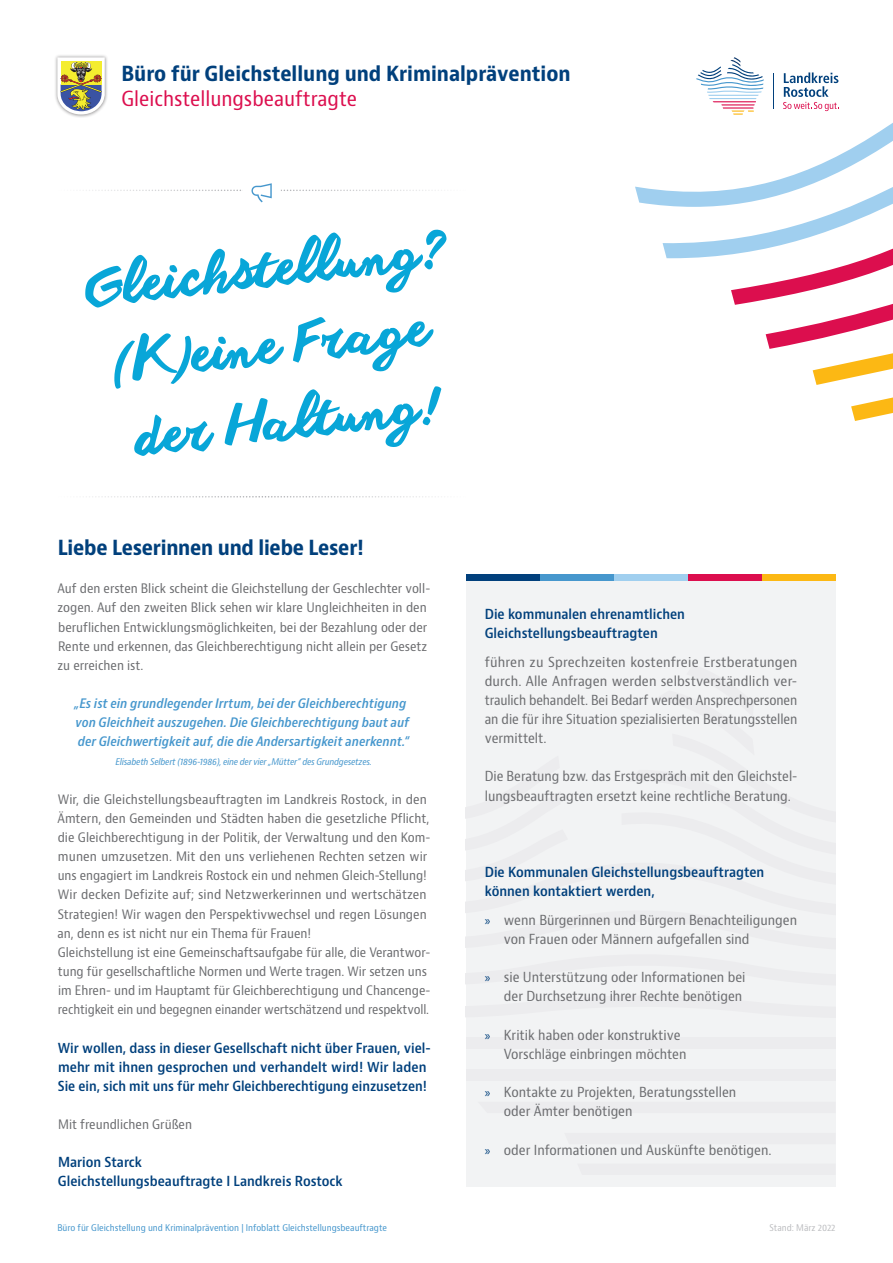
<style>
.page{position:relative;width:893px;height:1263px;background:#fff}
.page>*{position:absolute;margin:0;border:0;box-sizing:border-box;transform-origin:0 0}
.Headline_-_blau{font:700 condensed 20.25px "Bernino Sans";letter-spacing:-.005em;color:#01407c}
.t1{font:condensed 20.25px "Bernino Sans";color:#dc0e4e}
.Fließtext_-_grau{font:condensed 13.5px/19.2px "Bernino Sans";color:#6c6d70}
.Absatzheadline_-_bla{font:600 condensed 13.5px/19.2px "Bernino Sans";color:#01407c}
.Fließtext_-_grau-2{font:600 condensed 13.5px/19.2px "Bernino Sans";color:#01407c}
.Fließtext_-_grau-3{font:condensed 12.75px/19.2px "Bernino Sans";color:#6c6d70}
.Aussage_-_Gleichstel{font:italic 600 condensed 12.75px "Bernino Sans";color:#4697cd}
.t2{font:condensed 9px "Bernino Sans";color:#4697cd}
.Aussage_-_Gleichstel-2{font:italic condensed 9px "Bernino Sans";letter-spacing:-.02em;color:#4697cd}
.t3{font:condensed 9px "Bernino Sans";color:#bcbdc0}
.s1{font-family:"Myriad Pro";font-stretch:normal;color:#01407c}
</style>
<div class="page">
<svg style="left:851px;top:397px;width:42px;height:24px"></svg>
<div style="left:466px;top:574px;width:370px;height:612px;background:#f2f3f4"></div>
<div style="left:466px;top:1037px;width:370px;height:11px;background:#ececee"></div>
<div style="left:466px;top:1069px;width:370px;height:12px;background:#ececee"></div>
<svg style="left:55px;top:55px;width:52px;height:62px"></svg>
<svg style="left:635px;top:57px;width:258px;height:328px"></svg>
<div style="left:466px;top:574px;width:74px;height:6px;background:#01407c"></div>
<div style="left:540px;top:574px;width:74px;height:6px;background:#4697cd"></div>
<div style="left:614px;top:574px;width:74px;height:6px;background:#a0cfef"></div>
<div style="left:688px;top:574px;width:74px;height:6px;background:#dc0e4e"></div>
<div style="left:762px;top:574px;width:74px;height:6px;background:#fcb814"></div>
<svg style="left:86px;top:496px;width:353px;height:1px"></svg>
<svg style="left:86px;top:183px;width:356px;height:19px"></svg>
<svg style="left:85px;top:230px;width:362px;height:78px"></svg>
<svg style="left:114px;top:317px;width:327px;height:139px"></svg>
<p class="Headline_-_blau" style="left:121px;top:61px;width:451px">Büro für Gleichstellung und Kriminalprävention</p>
<p class="t1" style="left:121px;top:86px;width:237px">Gleichstellungsbeauftragte</p>
<p class="Headline_-_blau" style="left:58px;top:535px;width:308px">Liebe Leserinnen und liebe Leser!</p>
<p class="Fließtext_-_grau-3" style="left:58px;top:579px;width:374px">Auf den ersten Blick scheint die Gleichstellung der Geschlechter voll&shy;zogen. Auf den zweiten Blick sehen wir klare Ungleichheiten in den beruflichen Entwicklungsmöglichkeiten, bei der Bezahlung oder der Rente und erkennen, das Gleichberechtigung nicht allein per Gesetz zu erreichen ist.</p>
<p class="Aussage_-_Gleichstel" style="left:74px;top:696px;width:334px">„Es ist ein grundlegender Irrtum, bei der Gleichberechtigung</p>
<p class="Aussage_-_Gleichstel" style="left:76px;top:715px;width:335px">von Gleichheit auszugehen. Die Gleichberechtigung baut auf</p>
<p class="Aussage_-_Gleichstel" style="left:78px;top:734px;width:333px">der Gleichwertigkeit auf, die die Andersartigkeit anerkennt.“</p>
<p class="Aussage_-_Gleichstel-2" style="left:115px;top:757px;width:258px">Elisabeth Selbert (1896-1986), eine der vier „Mütter“ des Grundgesetzes.</p>
<p class="Fließtext_-_grau-3" style="left:58px;top:790px;width:374px">Wir, die Gleichstellungsbeauftragten im Landkreis Rostock, in den Ämtern, den Gemeinden und Städten haben die gesetzliche Pflicht, die Gleichberechtigung in der Politik, der Verwaltung und den Kom&shy;munen umzusetzen. Mit den uns verliehenen Rechten setzen wir uns engagiert im Landkreis Rostock ein und nehmen Gleich-Stellung!<br>Wir decken Defizite auf; sind Netzwerkerinnen und wertschätzen Strategien! Wir wagen den Perspektivwechsel und regen Lösungen an, denn es ist nicht nur ein Thema für Frauen!</p>
<p class="Fließtext_-_grau-3" style="left:58px;top:943px;width:374px">Gleichstellung ist eine Gemeinschaftsaufgabe für alle, die Verantwor&shy;tung für gesellschaftliche Normen und Werte tragen. Wir setzen uns im Ehren- und im Hauptamt für Gleichberechtigung und Chancenge&shy;rechtigkeit ein und begegnen einander wertschätzend und respektvoll.</p>
<p class="Fließtext_-_grau-2" style="left:58px;top:1038px;width:374px">Wir wollen, dass in dieser Gesellschaft nicht über Frauen, viel&shy;mehr mit ihnen gesprochen und verhandelt wird! Wir laden<br>Sie ein, sich mit uns für mehr Gleichberechtigung einzusetzen!</p>
<p class="Fließtext_-_grau-3" style="left:58px;top:1115px;width:135px">Mit freundlichen Grüßen</p>
<p class="Absatzheadline_-_bla" style="left:58px;top:1153px;width:86px">Marion Starck</p>
<p class="Absatzheadline_-_bla" style="left:58px;top:1172px;width:286px">Gleichstellungsbeauftragte I Landkreis Rostock</p>
<p class="t2" style="left:57px;top:1222px;width:331px">Büro für Gleichstellung und Kriminalprävention | Infoblatt Gleichstellungsbeauftragte</p>
<p class="t3" style="left:769px;top:1222px;width:68px">Stand: März 2022</p>
<p class="Absatzheadline_-_bla" style="left:485px;top:604px;width:202px">Die kommunalen ehrenamtlichen<br>Gleichstellungsbeauftragten</p>
<p class="Fließtext_-_grau" style="left:485px;top:652px;width:314px;text-align:justify">führen zu Sprechzeiten kostenfreie Erstberatungen durch. Alle Anfragen werden selbstverständlich ver&shy;traulich behandelt. Bei Bedarf werden Ansprechpersonen an die für ihre Situation spezialisierten Beratungsstellen vermittelt.</p>
<p class="Fließtext_-_grau" style="left:485px;top:767px;width:314px">Die Beratung bzw. das Erstgespräch mit den Gleichstel&shy;lungsbeauftragten ersetzt keine rechtliche Beratung.</p>
<p class="Absatzheadline_-_bla" style="left:485px;top:863px;width:281px">Die Kommunalen Gleichstellungsbeauftragten können kontaktiert werden,</p>
<p class="Fließtext_-_grau" style="left:504px;top:911px;width:295px;text-indent:-19px"><span class="s1">»</span> wenn Bürgerinnen und Bürgern Benachteiligungen von Frauen oder Männern aufgefallen sind</p>
<p class="Fließtext_-_grau" style="left:485px;top:968px;width:262px;text-align:right"><span class="s1">»</span> sie Unterstützung oder Informationen bei der Durchsetzung ihrer Rechte benötigen</p>
<p class="Fließtext_-_grau" style="left:504px;top:1025px;width:184px;text-indent:-19px"><span class="s1">»</span> Kritik haben oder konstruktive<br>Vorschläge einbringen möchten</p>
<p class="Fließtext_-_grau" style="left:504px;top:1083px;width:234px;text-indent:-19px"><span class="s1">»</span> Kontakte zu Projekten, Beratungsstellen oder Ämter benötigen</p>
<p class="Fließtext_-_grau" style="left:485px;top:1140px;width:288px"><span class="s1">»</span> oder Informationen und Auskünfte benötigen.</p>
</div>
